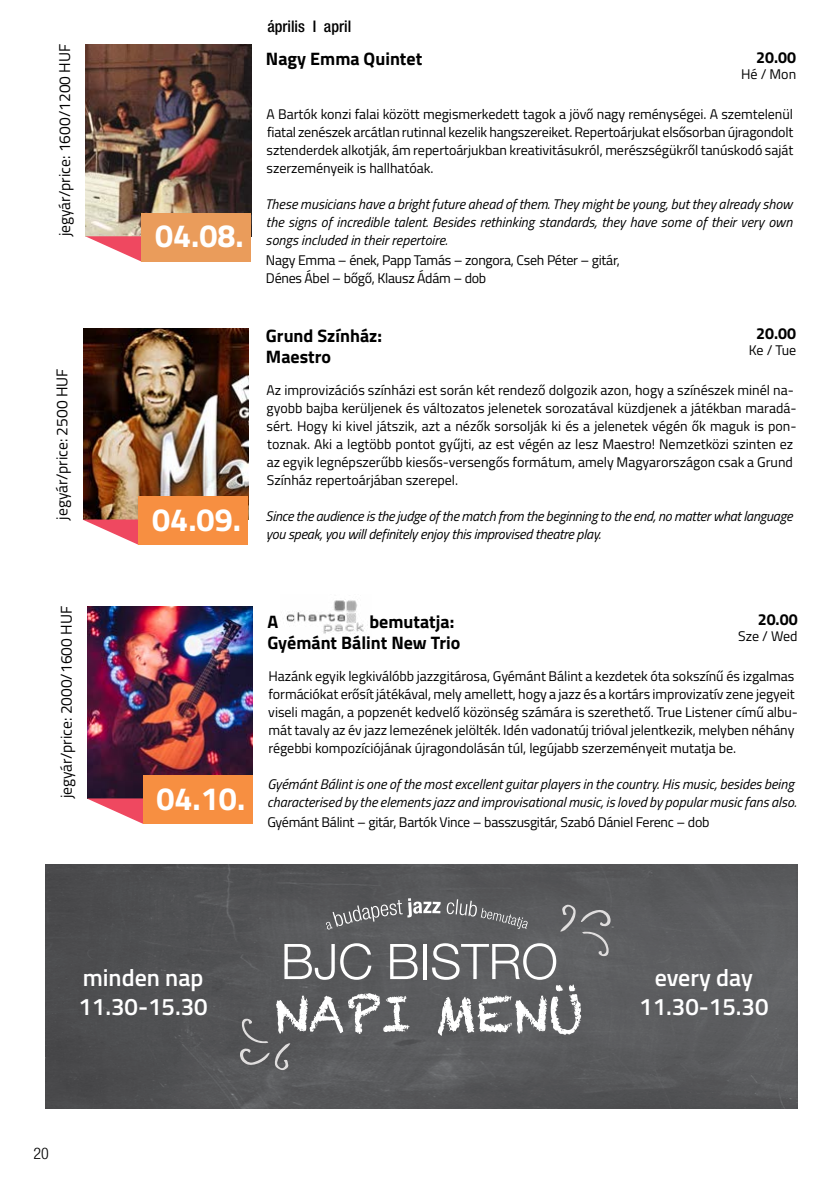
<style>
.page{position:relative;width:840px;height:1191px;background:#fff}
.page>*{position:absolute;margin:0;border:0;box-sizing:border-box;transform-origin:0 0}
.t1{font:700 32.2px "Titillium Web";color:#fff}
.t2{font:600 24px/28.8px "Titillium Web";color:#fff}
.t3{font:700 18px/21.6px "Titillium Web";color:#000}
.t4{font:700 16px "Titillium Web";color:#000}
.t5{font:500 condensed 16px "Helvetica Neue LT Std";color:#000}
.t6{font:300 condensed 16px "Helvetica Neue LT Std";color:#000}
.t7{font:15.6px "Titillium Web";color:#000}
.t8{font:14px/18px "Titillium Web";letter-spacing:-.005em;color:#000}
.t9{font:italic 14px/18px "Titillium Web";color:#000}
</style>
<div class="page">
<img style="left:86px;top:45px;width:165px;height:191px">
<img style="left:87px;top:607px;width:166px;height:191px">
<svg style="left:85px;top:236px;width:57px;height:26px"></svg>
<svg style="left:87px;top:798px;width:56px;height:26px"></svg>
<div style="left:142px;top:214px;width:109px;height:48px;background:#ea9c5b"></div>
<div style="left:143px;top:776px;width:109px;height:48px;background:#f78f41"></div>
<img style="left:83px;top:328px;width:165px;height:191px">
<svg style="left:82px;top:519px;width:57px;height:26px"></svg>
<div style="left:139px;top:497px;width:109px;height:48px;background:#f78f41"></div>
<img style="left:45px;top:864px;width:752px;height:244px">
<svg style="left:276px;top:898px;width:334px;height:137px;background:#757577"></svg>
<svg style="left:240px;top:1018px;width:29px;height:49px"></svg>
<svg style="left:275px;top:1043px;width:15px;height:27px"></svg>
<img style="left:286px;top:600px;width:78px;height:34px">
<p class="t7" style="left:53px;top:236px;width:194px;rotate:-90deg">jegyár/price: 1600/1200 HUF</p>
<p class="t7" style="left:50px;top:519px;width:153px;rotate:-90deg">jegyár/price: 2500 HUF</p>
<p class="t7" style="left:55px;top:798px;width:194px;rotate:-90deg">jegyár/price: 2000/1600 HUF</p>
<h1 class="t1" style="left:155px;top:211px;width:90px">04.08.</h1>
<h1 class="t1" style="left:152px;top:495px;width:90px">04.09.</h1>
<p class="t5" style="left:267px;top:16px;width:85px">április I april</p>
<p class="t3" style="left:266px;top:47px;width:158px">Nagy Emma Quintet</p>
<p class="t4" style="left:755px;top:45px;width:41px">20.00</p>
<p class="t8" style="left:740px;top:64px;width:56px">Hé / Mon</p>
<p class="t8" style="left:266px;top:104px;width:528px;text-align:justify">A Bartók konzi falai között megismerkedett tagok a jövő nagy reménységei. A szemtelenül fiatal zenészek arcátlan rutinnal kezelik hangszereiket. Repertoárjukat elsősorban újragondolt sztenderdek alkotják, ám repertoárjukban kreativitásukról, merészségükről tanúskodó saját szerzeményeik is hallhatóak.</p>
<p class="t9" style="left:265px;top:194px;width:528px;text-align:justify">These musicians have a bright future ahead of them. They might be young, but they already show the signs of incredible talent. Besides rethinking standards, they have some of their very own songs included in their repertoire.</p>
<p class="t8" style="left:266px;top:250px;width:355px">Nagy Emma – ének, Papp Tamás – zongora, Cseh Péter – gitár,<br>Dénes Ábel – bőgő, Klausz Ádám – dob</p>
<p class="t3" style="left:266px;top:324px;width:117px">Grund Színház:<br>Maestro</p>
<p class="t8" style="left:266px;top:380px;width:531px">Az improvizációs színházi est során két rendező dolgozik azon, hogy a színészek minél na&shy;gyobb bajba kerüljenek és változatos jelenetek sorozatával küzdjenek a játékban maradá&shy;sért. Hogy ki kivel játszik, azt a nézők sorsolják ki és a jelenetek végén ők maguk is pon&shy;toznak. Aki a legtöbb pontot gyűjti, az est végén az lesz Maestro! Nemzetközi szinten ez az egyik legnépszerűbb kiesős-versengős formátum, amely Magyarországon csak a Grund Színház repertoárjában szerepel.</p>
<p class="t9" style="left:265px;top:506px;width:528px">Since the audience is the judge of the match from the beginning to the end, no matter what language you speak, you will definitely enjoy this improvised theatre play.</p>
<p class="t4" style="left:755px;top:321px;width:41px">20.00</p>
<p class="t8" style="left:748px;top:341px;width:49px">Ke / Tue</p>
<h1 class="t1" style="left:156px;top:773px;width:90px">04.10.</h1>
<p class="t3" style="left:267px;top:609px;width:194px;text-indent:102px">bemutatja:<br>Gyémánt Bálint New Trio</p>
<p class="t3" style="left:267px;top:609px;width:12px">A</p>
<p class="t4" style="left:757px;top:607px;width:41px">20.00</p>
<p class="t8" style="left:737px;top:626px;width:61px">Sze / Wed</p>
<p class="t8" style="left:268px;top:666px;width:531px">Hazánk egyik legkiválóbb jazzgitárosa, Gyémánt Bálint a kezdetek óta sokszínű és izgalmas formációkat erősít játékával, mely amellett, hogy a jazz és a kortárs improvizatív zene jegyeit viseli magán, a popzenét kedvelő közönség számára is szerethető. True Listener című albu&shy;mát tavaly az év jazz lemezének jelölték. Idén vadonatúj trióval jelentkezik, melyben néhány régebbi kompozíciójának újragondolásán túl, legújabb szerzeményeit mutatja be.</p>
<p class="t9" style="left:267px;top:774px;width:530px">Gyémánt Bálint is one of the most excellent guitar players in the country. His music, besides being characterised by the elements jazz and improvisational music, is loved by popular music fans also.</p>
<p class="t8" style="left:267px;top:812px;width:443px">Gyémánt Bálint – gitár, Bartók Vince – basszusgitár, Szabó Dániel Ferenc – dob</p>
<h2 class="t2" style="left:78px;top:962px;width:131px">minden nap<br>11.30-15.30</h2>
<h2 class="t2" style="left:639px;top:962px;width:131px;text-align:center">every day<br>11.30-15.30</h2>
<p class="t6" style="left:33px;top:1143px;width:17px">20</p>
</div>
